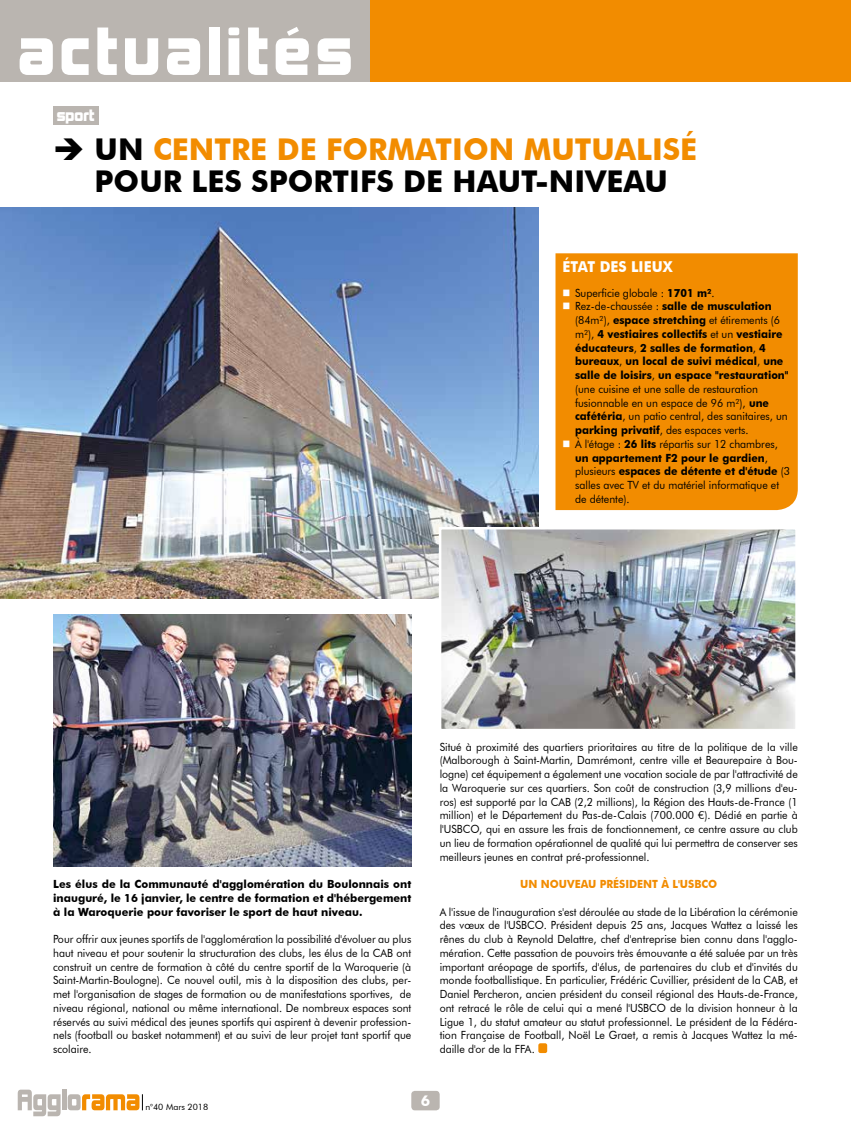
<style>
.page{position:relative;width:851px;height:1134px;background:#fff}
.page>*{position:absolute;margin:0;border:0;box-sizing:border-box;transform-origin:0 0}
.t1{font:62.5px "Kimberley";letter-spacing:.08em;color:#fff}
.t2{font:700 30px/32.5px "Futura BT";color:#000;text-align:center}
.t3{font:700 15px "Futura BT";color:#fff;scale:.94 1}
.t4{font:15px "Kimberley";color:#fff}
.t5{font:700 15px "Futura BT";color:#fff}
.t6{font:11.25px/13.8px "Futura BT";color:#000;text-align:justify;scale:.94 1}
.t7{font:700 11.25px/13.8px "Futura BT";color:#000;scale:.94 1}
.t8{font:700 11.25px/13.8px "Futura BT";color:#000;text-align:justify}
.t9{font:700 11.25px "Futura BT";color:#f28c00;scale:.94 1}
.t10{font:8.75px "Futura BT";color:#000}
.s1{color:#f28c00}
.s2{color:#fff}
.s3{font-weight:700}
.s4{font-weight:400}
</style>
<div class="page">
<div style="left:0;top:0;width:850px;height:81px;background:#f28c00"></div>
<div style="left:411px;top:1091px;width:28px;height:19px;background:#bab5b0;border-radius:4px"></div>
<svg style="left:18px;top:1089px;width:43px;height:27px"></svg>
<hr style="left:62px;top:1089px;width:4px;height:21px;background:#bab5b0">
<svg style="left:68px;top:1094px;width:75px;height:16px"></svg>
<div style="left:0;top:0;width:370px;height:81px;background:#bab5b0"></div>
<div style="left:53px;top:106px;width:45px;height:19px;background:#bab5b0"></div>
<div style="left:538px;top:1043px;width:9px;height:10px;background:#f28c00;border-radius:2px"></div>
<img style="left:0;top:207px;width:539px;height:391px">
<img style="left:53px;top:615px;width:358px;height:251px">
<img style="left:442px;top:530px;width:352px;height:198px">
<div style="left:439px;top:527px;width:358px;height:204px;border:2px solid #fff"></div>
<div style="left:555px;top:253px;width:242px;height:257px;background:#f28c00"></div>
<h1 class="t1" style="left:18px;top:17px;width:336px">actualités</h1>
<h3 class="t4" style="left:57px;top:107px;width:39px">sport</h3>
<h2 class="t2" style="left:53px;top:132px;width:645px">➔ UN <span class="s1">CENTRE DE FORMATION MUTUALISÉ<br></span>POUR LES SPORTIFS DE HAUT-NIVEAU</h2>
<h3 class="t3" style="left:562px;top:257px;width:118px">ÉTAT DES LIEUX</h3>
<p class="t6" style="left:562px;top:286px;width:163px"><span class="s2">■</span> Superficie globale : <span class="s3">1701 m²</span>.</p>
<p class="t7" style="left:575px;top:299px;width:228px;text-indent:-12px"><span class="s2">■</span> <span class="s4">Rez-de-chaussée :</span> salle de musculation <span class="s4">(84m²),</span> espace stretching <span class="s4">et étirements (6 m²),</span> 4 vestiaires collectifs <span class="s4">et un</span> vestiaire éducateurs<span class="s4">,</span> 2 salles de formation<span class="s4">,</span> 4 bureaux<span class="s4">,</span> un local de suivi médical<span class="s4">,</span> une salle de loisirs<span class="s4">,</span> un espace "restauration" <span class="s4">(une cuisine et une salle de restauration fusionnable en un espace de 96 m²),</span> une cafétéria<span class="s4">, un patio central, des sanitaires, un </span>parking privatif<span class="s4">, des espaces verts.</span></p>
<p class="t6" style="left:575px;top:437px;width:230px;text-align:left;text-indent:-12px"><span class="s2">■</span> À l'étage : <span class="s3">26 lits</span> répartis sur 12 chambres, <span class="s3">un appartement F2 pour le gardien</span>, plusieurs <span class="s3">espaces de détente et d'étude</span> (3 salles avec TV et du matériel informatique et de détente).</p>
<p class="t8" style="left:53px;top:877px;width:359px">Les élus de la Communauté d'agglomération du Boulonnais ont inauguré, le 16 janvier, le centre de formation et d'hébergement à la Waroquerie pour favoriser le sport de haut niveau.</p>
<p class="t6" style="left:53px;top:932px;width:382px">Pour offrir aux jeunes sportifs de l'agglomération la possibilité d'évoluer au plus haut niveau et pour soutenir la structuration des clubs, les élus de la CAB ont construit un centre de formation à côté du centre sportif de la Waroquerie (à Saint-Martin-Boulogne). Ce nouvel outil, mis à la disposition des clubs, per&shy;met l'organisation de stages de formation ou de manifestations sportives, de niveau régional, national ou même international. De nombreux espaces sont réservés au suivi médical des jeunes sportifs qui aspirent à devenir profession&shy;nels (football ou basket notamment) et au suivi de leur projet tant sportif que scolaire.</p>
<p class="t6" style="left:439px;top:739px;width:382px">Situé à proximité des quartiers prioritaires au titre de la politique de la ville (Malborough à Saint-Martin, Damrémont, centre ville et Beaurepaire à Bou&shy;logne) cet équipement a également une vocation sociale de par l'attractivité de la Waroquerie sur ces quartiers. Son coût de construction (3,9 millions d'eu&shy;ros) est supporté par la CAB (2,2 millions), la Région des Hauts-de-France (1 million) et le Département du Pas-de-Calais (700.000 €). Dédié en partie à l'USBCO, qui en assure les frais de fonctionnement, ce centre assure au club un lieu de formation opérationnel de qualité qui lui permettra de conserver ses meilleurs jeunes en contrat pré-professionnel.</p>
<p class="t9" style="left:520px;top:877px;width:211px">UN NOUVEAU PRÉSIDENT À L'USBCO</p>
<p class="t6" style="left:439px;top:904px;width:382px">A l'issue de l'inauguration s'est déroulée au stade de la Libération la cérémonie des vœux de l'USBCO. Président depuis 25 ans, Jacques Wattez a laissé les rênes du club à Reynold Delattre, chef d'entreprise bien connu dans l'agglo&shy;mération. Cette passation de pouvoirs très émouvante a été saluée par un très important aréopage de sportifs, d'élus, de partenaires du club et d'invités du monde footballistique. En particulier, Frédéric Cuvillier, président de la CAB, et Daniel Percheron, ancien président du conseil régional des Hauts-de-France, ont retracé le rôle de celui qui a mené l'USBCO de la division honneur à la Ligue 1, du statut amateur au statut professionnel. Le président de la Fédéra&shy;tion Française de Football, Noël Le Graet, a remis à Jacques Wattez la mé&shy;daille d'or de la FFA.</p>
<p class="t10" style="left:145px;top:1102px;width:64px">n°40 Mars 2018</p>
<h3 class="t5" style="left:421px;top:1092px;width:11px">6</h3>
</div>
